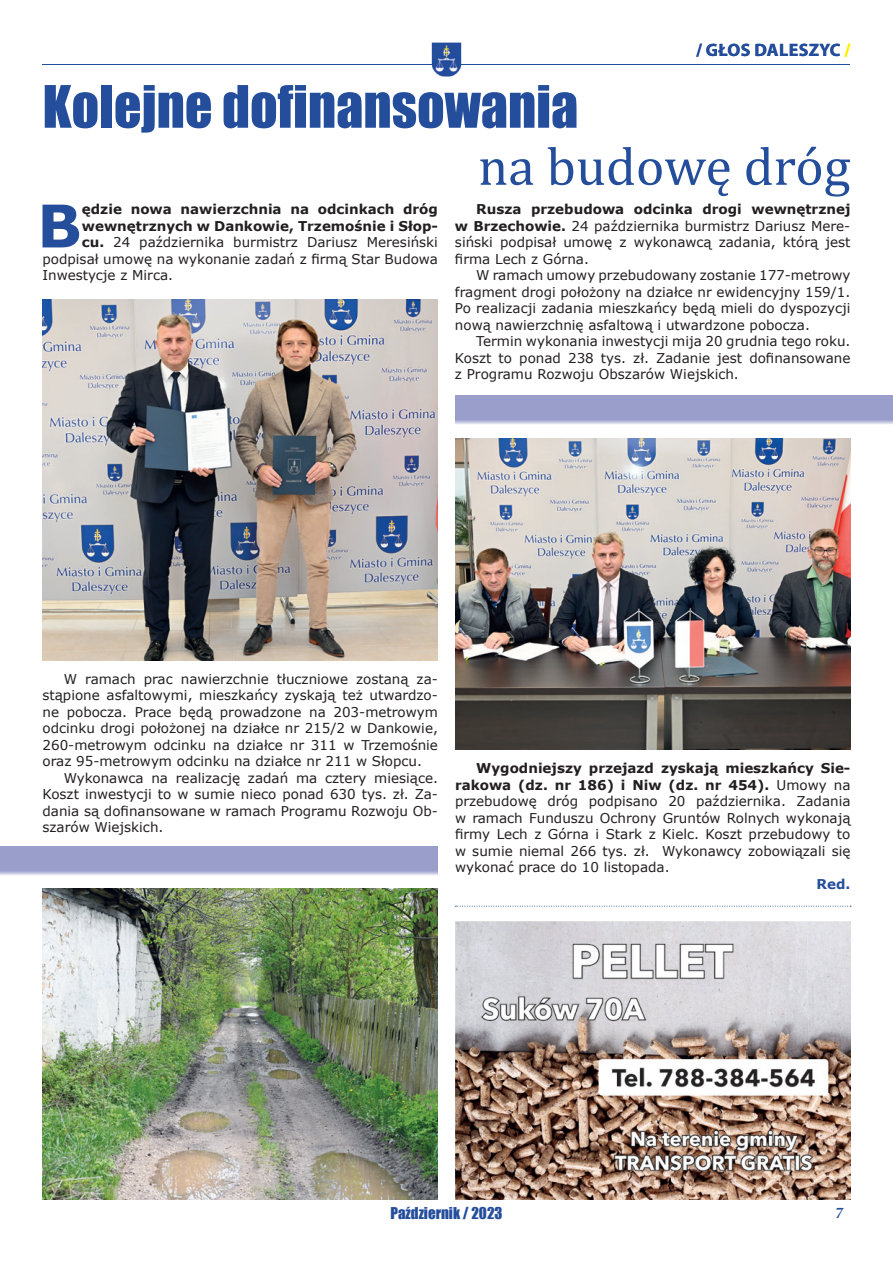
<style>
.page{position:relative;width:893px;height:1263px;background:#fff}
.page>*{position:absolute;margin:0;border:0;box-sizing:border-box;transform-origin:0 0}
.t1{font:700 58.95px "Verdana";color:#244e9c}
.t2{font:54px "Impact";color:#244e9c}
.t3{font:54px "Cambria";color:#244e9c}
.t4{font:700 18px "Myriad Pro";letter-spacing:.02em;color:#244e9c}
.t5{font:15px "Impact";color:#244e9c}
.t6{font:italic 700 15px "Palatino Linotype";color:#244e9c}
.t7{font:13.5px/16.5px "Verdana";color:#231f20;text-align:justify}
.t8{font:700 13.5px "Verdana";color:#231f20}
.t9{font:700 13.5px "Verdana";color:#244e9c}
.s1{color:#fff101}
.s2{font-weight:700}
</style>
<div class="page">
<hr style="left:43px;top:64px;width:807px;height:1px;background:#244e9c">
<img style="left:432px;top:43px;width:29px;height:34px">
<svg style="left:432px;top:64px;width:29px;height:1px"></svg>
<svg style="left:0;top:846px;width:438px;height:29px;background:#9fa3cd"></svg>
<svg style="left:455px;top:906px;width:396px;height:1px"></svg>
<img style="left:455px;top:922px;width:395px;height:277px">
<img style="left:43px;top:299px;width:395px;height:362px">
<img style="left:43px;top:889px;width:395px;height:310px">
<img style="left:455px;top:439px;width:395px;height:310px">
<svg style="left:455px;top:395px;width:438px;height:29px;background:#9fa3cd"></svg>
<h3 class="t4" style="left:696px;top:38px;width:156px">/ GŁOS DALESZYC <span class="s1">/</span></h3>
<h2 class="t2" style="left:43px;top:65px;width:537px">Kolejne dofinansowania</h2>
<h2 class="t3" style="left:478px;top:135px;width:374px">na budowę dróg</h2>
<h1 class="t1" style="left:37px;top:184px;width:46px">B</h1>
<p class="t8" style="left:82px;top:200px;width:358px">ędzie nowa nawierzchnia na odcinkach dróg</p>
<p class="t8" style="left:82px;top:216px;width:358px">wewnętrznych w Dankowie, Trzemośnie i Słop-</p>
<p class="t7" style="left:82px;top:234px;width:358px"><span class="s2">cu.</span> 24 października burmistrz Dariusz Meresiński</p>
<p class="t7" style="left:43px;top:251px;width:397px">podpisał umowę na wykonanie zadań z firmą Star Budowa</p>
<p class="t7" style="left:43px;top:267px;width:132px">Inwestycje z Mirca.</p>
<p class="t7" style="left:455px;top:201px;width:397px;text-indent:21px"><span class="s2">Rusza przebudowa odcinka drogi wewnętrznej w Brzechowie.</span> 24 października burmistrz Dariusz Mere&shy;siński podpisał umowę z wykonawcą zadania, którą jest firma Lech z Górna.</p>
<p class="t7" style="left:455px;top:267px;width:397px;text-indent:21px">W ramach umowy przebudowany zostanie 177-metrowy fragment drogi położony na działce nr ewidencyjny 159/1.<br>Po realizacji zadania mieszkańcy będą mieli do dyspozycji nową nawierzchnię asfaltową i utwardzone pobocza.</p>
<p class="t7" style="left:455px;top:333px;width:397px;text-indent:21px">Termin wykonania inwestycji mija 20 grudnia tego roku.<br>Koszt to ponad 238 tys. zł. Zadanie jest dofinansowane z Programu Rozwoju Obszarów Wiejskich.</p>
<p class="t7" style="left:43px;top:670px;width:397px;text-indent:21px">W ramach prac nawierzchnie tłuczniowe zostaną za&shy;stąpione asfaltowymi, mieszkańcy zyskają też utwardzo&shy;ne pobocza. Prace będą prowadzone na 203-metrowym odcinku drogi położonej na działce nr 215/2 w Dankowie, 260-metrowym odcinku na działce nr 311 w Trzemośnie oraz 95-metrowym odcinku na działce nr 211 w Słopcu.</p>
<p class="t7" style="left:43px;top:769px;width:397px;text-indent:21px">Wykonawca na realizację zadań ma cztery miesiące.<br>Koszt inwestycji to w sumie nieco ponad 630 tys. zł. Za&shy;dania są dofinansowane w ramach Programu Rozwoju Ob&shy;szarów Wiejskich.</p>
<p class="t7" style="left:455px;top:760px;width:397px;text-indent:21px"><span class="s2">Wygodniejszy przejazd zyskają mieszkańcy Sie&shy;rakowa (dz. nr 186) i Niw (dz. nr 454).</span> Umowy na przebudowę dróg podpisano 20 października. Zadania w ramach Funduszu Ochrony Gruntów Rolnych wykonają firmy Lech z Górna i Stark z Kielc. Koszt przebudowy to w sumie niemal 266 tys. zł. Wykonawcy zobowiązali się wykonać prace do 10 listopada.</p>
<p class="t9" style="left:817px;top:874px;width:35px">Red.</p>
<p class="t5" style="left:390px;top:1202px;width:113px">Październik / 2023</p>
<p class="t6" style="left:835px;top:1202px;width:9px">7</p>
</div>
